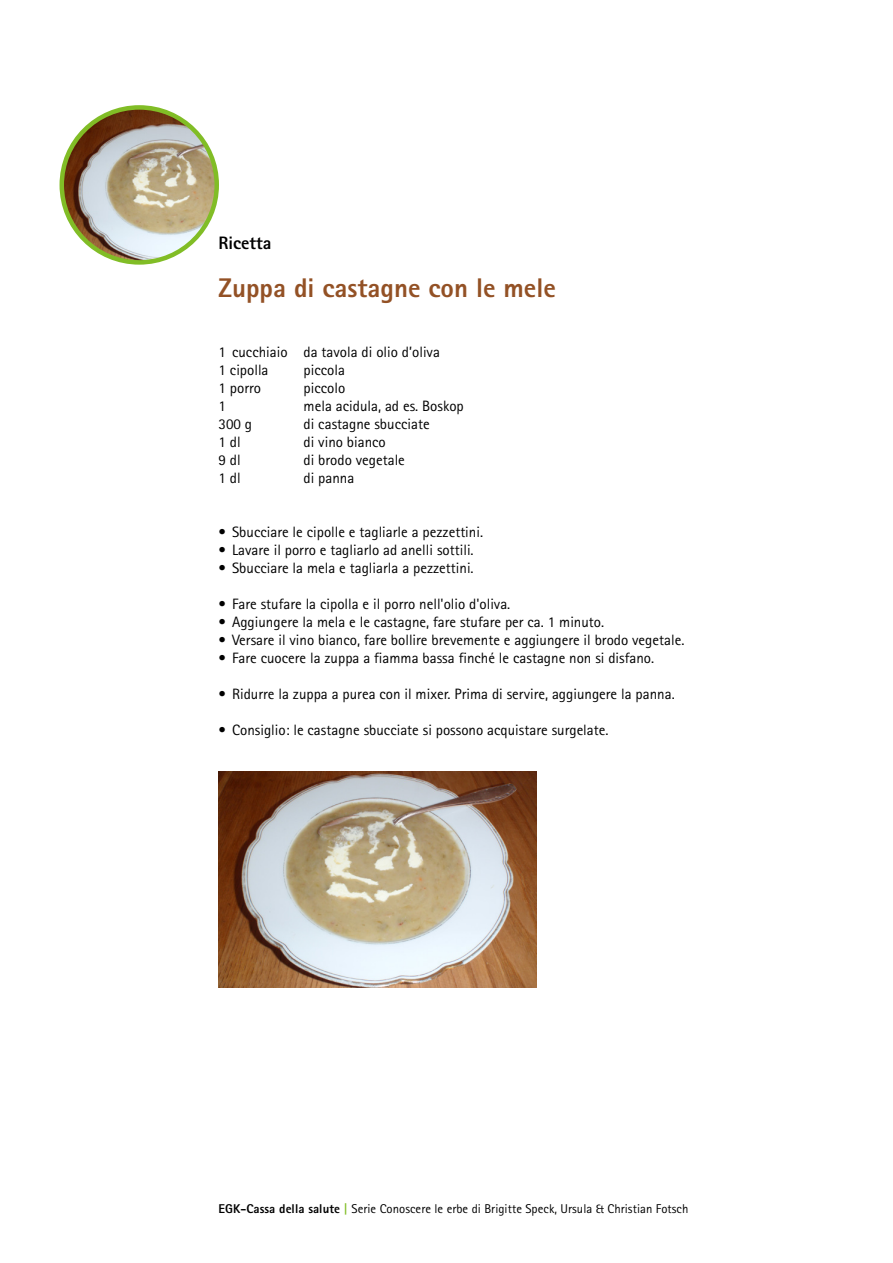
<style>
.page{position:relative;width:893px;height:1263px;background:#fff}
.page>*{position:absolute;margin:0;border:0;box-sizing:border-box;transform-origin:0 0}
.t1{font:800 27px "Rotis Sans Serif";color:#935125}
.t2{font:800 18px "Rotis Sans Serif";color:#000}
.t3{font:15px/18px "Rotis Sans Serif";color:#000}
.t4{font:12.75px "Rotis Sans Serif";letter-spacing:.005em;color:#000}
.s1{font-weight:800}
.s2{font-weight:800;color:#81bd26}
</style>
<div class="page">
<img style="left:219px;top:771px;width:318px;height:216px">
<img style="left:62px;top:107px;width:155px;height:155px;border-radius:77px">
<div style="left:60px;top:105px;width:159px;height:160px;border:4px solid #81bd26;border-radius:50%"></div>
<p class="t2" style="left:219px;top:232px;width:54px">Ricetta</p>
<h1 class="t1" style="left:219px;top:271px;width:339px">Zuppa di castagne con le mele</h1>
<p class="t3" style="left:219px;top:343px;width:223px">1 cucchiaio da tavola di olio d’oliva<br>1 cipolla</p>
<p class="t3" style="left:304px;top:361px;width:43px">piccola</p>
<p class="t3" style="left:219px;top:379px;width:44px">1 porro</p>
<p class="t3" style="left:304px;top:379px;width:43px">piccolo</p>
<p class="t3" style="left:219px;top:397px;width:9px">1</p>
<p class="t3" style="left:304px;top:397px;width:162px">mela acidula, ad es. Boskop</p>
<p class="t3" style="left:219px;top:415px;width:35px">300 g</p>
<p class="t3" style="left:304px;top:415px;width:128px">di castagne sbucciate</p>
<p class="t3" style="left:219px;top:433px;width:24px">1 dl</p>
<p class="t3" style="left:304px;top:433px;width:84px">di vino bianco</p>
<p class="t3" style="left:219px;top:451px;width:24px">9 dl</p>
<p class="t3" style="left:304px;top:451px;width:103px">di brodo vegetale</p>
<p class="t3" style="left:219px;top:469px;width:24px">1 dl</p>
<p class="t3" style="left:304px;top:469px;width:52px">di panna</p>
<p class="t3" style="left:219px;top:523px;width:266px">• Sbucciare le cipolle e tagliarle a pezzettini.</p>
<p class="t3" style="left:219px;top:541px;width:257px">• Lavare il porro e tagliarlo ad anelli sottili.</p>
<p class="t3" style="left:219px;top:559px;width:257px">• Sbucciare la mela e tagliarla a pezzettini.</p>
<p class="t3" style="left:219px;top:595px;width:293px">• Fare stufare la cipolla e il porro nell'olio d'oliva.</p>
<p class="t3" style="left:219px;top:613px;width:387px">• Aggiungere la mela e le castagne, fare stufare per ca. 1 minuto.</p>
<p class="t3" style="left:219px;top:631px;width:467px">• Versare il vino bianco, fare bollire brevemente e aggiungere il brodo vegetale.</p>
<p class="t3" style="left:219px;top:649px;width:437px">• Fare cuocere la zuppa a fiamma bassa finché le castagne non si disfano.</p>
<p class="t3" style="left:219px;top:685px;width:458px">• Ridurre la zuppa a purea con il mixer. Prima di servire, aggiungere la panna.</p>
<p class="t3" style="left:219px;top:721px;width:391px">• Consiglio: le castagne sbucciate si possono acquistare surgelate.</p>
<p class="t4" style="left:219px;top:1201px;width:471px"><span class="s1">EGK-Cassa della salute</span> <span class="s2">|</span> Serie Conoscere le erbe di Brigitte Speck, Ursula &amp; Christian Fotsch</p>
</div>
